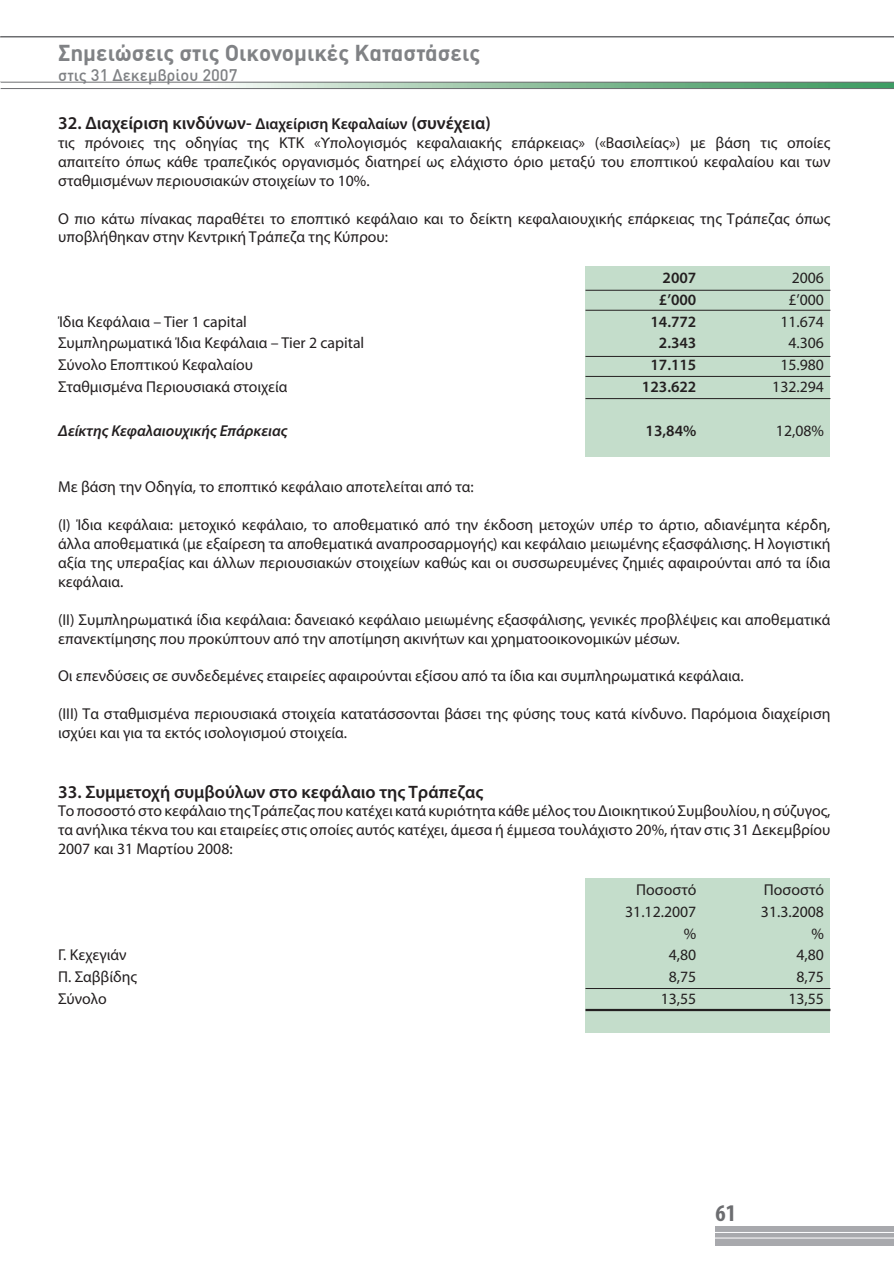
<style>
.page{position:relative;width:894px;height:1263px;background:#fff}
.page>*{position:absolute;margin:0;border:0;box-sizing:border-box;transform-origin:0 0}
.t1{font:700 condensed 24px "Myriad Pro";color:#6c6d70}
.t2{font:700 22.5px "DIN Greek";color:#808285}
.t3{font:600 18px "Myriad Pro";color:#231f20}
.t4{font:500 16.5px "DIN Greek";color:#808285}
.t5{font:15.75px/18.9px "Myriad Pro";color:#231f20;text-align:justify}
.t6{font:600 15.75px "Myriad Pro";color:#231f20}
.t7{font:italic 600 15.75px "Myriad Pro";color:#231f20}
.s1{font-size:15.75px}
</style>
<div class="page">
<div style="left:585px;top:878px;width:244px;height:154px;background:#c4ddcb"></div>
<div style="left:585px;top:266px;width:244px;height:191px;background:#c4ddcb"></div>
<div style="left:715px;top:1225px;width:178px;height:19px;background:#a8a9ad"></div>
<hr style="left:0;top:1237px;width:893px;height:1px;background:#fff">
<hr style="left:0;top:1231px;width:893px;height:1px;background:#fff">
<svg style="left:232px;top:83px;width:661px;height:5px;background:#8dc09e"></svg>
<hr style="left:1px;top:88px;width:892px;height:1px;background:#6c6d70">
<hr style="left:1px;top:82px;width:892px;height:1px;background:#6c6d70">
<hr style="left:1px;top:36px;width:892px;height:1px;background:#6c6d70">
<hr style="left:585px;top:1008px;width:245px;height:2px;background:#231f20">
<hr style="left:585px;top:987px;width:245px;height:1px;background:#231f20">
<hr style="left:585px;top:310px;width:245px;height:1px;background:#231f20">
<hr style="left:585px;top:290px;width:245px;height:1px;background:#231f20">
<hr style="left:585px;top:376px;width:245px;height:1px;background:#231f20">
<hr style="left:585px;top:356px;width:245px;height:1px;background:#231f20">
<hr style="left:585px;top:398px;width:245px;height:1px;background:#231f20">
<h2 class="t2" style="left:58px;top:40px;width:423px">Σημειώσεις στις Οικονομικές Καταστάσεις</h2>
<p class="t4" style="left:58px;top:66px;width:181px">στις 31 Δεκεμβρίου 2007</p>
<p class="t3" style="left:58px;top:116px;width:434px">32. Διαχείριση κινδύνων- <span class="s1">Διαχείριση Κεφαλαίων</span> (συνέχεια)</p>
<p class="t5" style="left:58px;top:134px;width:773px">τις πρόνοιες της οδηγίας της ΚΤΚ «Υπολογισμός κεφαλαιακής επάρκειας» («Βασιλείας») με βάση τις οποίες απαιτείτο όπως κάθε τραπεζικός οργανισμός διατηρεί ως ελάχιστο όριο μεταξύ του εποπτικού κεφαλαίου και των σταθμισμένων περιουσιακών στοιχείων το 10%.</p>
<p class="t5" style="left:58px;top:210px;width:773px">Ο πιο κάτω πίνακας παραθέτει το εποπτικό κεφάλαιο και το δείκτη κεφαλαιουχικής επάρκειας της Τράπεζας όπως υποβλήθηκαν στην Κεντρική Τράπεζα της Κύπρου:</p>
<p class="t6" style="left:662px;top:272px;width:35px">2007</p>
<p class="t5" style="left:791px;top:269px;width:34px">2006</p>
<p class="t6" style="left:658px;top:293px;width:39px">£’000</p>
<p class="t5" style="left:788px;top:291px;width:37px">£’000</p>
<p class="t5" style="left:58px;top:313px;width:190px">Ίδια Κεφάλαια – Tier 1 capital</p>
<p class="t6" style="left:650px;top:315px;width:47px">14.772</p>
<p class="t5" style="left:780px;top:313px;width:45px">11.674</p>
<p class="t5" style="left:58px;top:335px;width:307px">Συμπληρωματικά Ίδια Κεφάλαια – Τier 2 capital</p>
<p class="t6" style="left:658px;top:337px;width:39px">2.343</p>
<p class="t5" style="left:788px;top:335px;width:37px">4.306</p>
<p class="t5" style="left:58px;top:356px;width:196px">Σύνολο Εποπτικού Κεφαλαίου</p>
<p class="t6" style="left:650px;top:359px;width:47px">17.115</p>
<p class="t5" style="left:780px;top:356px;width:45px">15.980</p>
<p class="t5" style="left:58px;top:378px;width:231px">Σταθμισμένα Περιουσιακά στοιχεία</p>
<p class="t6" style="left:641px;top:380px;width:56px">123.622</p>
<p class="t5" style="left:772px;top:378px;width:53px">132.294</p>
<p class="t7" style="left:58px;top:424px;width:231px">Δείκτης Κεφαλαιουχικής Επάρκειας</p>
<p class="t6" style="left:645px;top:424px;width:52px">13,84%</p>
<p class="t5" style="left:775px;top:422px;width:50px">12,08%</p>
<p class="t5" style="left:58px;top:478px;width:417px">Με βάση την Οδηγία, το εποπτικό κεφάλαιο αποτελείται από τα:</p>
<p class="t5" style="left:58px;top:516px;width:773px">(Ι) Ίδια κεφάλαια: μετοχικό κεφάλαιο, το αποθεματικό από την έκδοση μετοχών υπέρ το άρτιο, αδιανέμητα κέρδη, άλλα αποθεματικά (με εξαίρεση τα αποθεματικά αναπροσαρμογής) και κεφάλαιο μειωμένης εξασφάλισης. Η λογιστική αξία της υπεραξίας και άλλων περιουσιακών στοιχείων καθώς και οι συσσωρευμένες ζημιές αφαιρούνται από τα ίδια κεφάλαια.</p>
<p class="t5" style="left:58px;top:611px;width:773px">(ΙΙ) Συμπληρωματικά ίδια κεφάλαια: δανειακό κεφάλαιο μειωμένης εξασφάλισης, γενικές προβλέψεις και αποθεματικά επανεκτίμησης που προκύπτουν από την αποτίμηση ακινήτων και χρηματοοικονομικών μέσων.</p>
<p class="t5" style="left:58px;top:667px;width:687px">Οι επενδύσεις σε συνδεδεμένες εταιρείες αφαιρούνται εξίσου από τα ίδια και συμπληρωματικά κεφάλαια.</p>
<p class="t5" style="left:58px;top:705px;width:773px">(ΙΙΙ) Τα σταθμισμένα περιουσιακά στοιχεία κατατάσσονται βάσει της φύσης τους κατά κίνδυνο. Παρόμοια διαχείριση ισχύει και για τα εκτός ισολογισμού στοιχεία.</p>
<p class="t3" style="left:58px;top:784px;width:426px">33. Συμμετοχή συμβούλων στο κεφάλαιο της Τράπεζας</p>
<p class="t5" style="left:58px;top:802px;width:773px">Το ποσοστό στο κεφάλαιο της Τράπεζας που κατέχει κατά κυριότητα κάθε μέλος του Διοικητικού Συμβουλίου, η σύζυγος, τα ανήλικα τέκνα του και εταιρείες στις οποίες αυτός κατέχει, άμεσα ή έμμεσα τουλάχιστο 20%, ήταν στις 31 Δεκεμβρίου 2007 και 31 Μαρτίου 2008:</p>
<p class="t5" style="left:636px;top:881px;width:62px">Ποσοστό</p>
<p class="t5" style="left:763px;top:881px;width:62px">Ποσοστό</p>
<p class="t5" style="left:625px;top:903px;width:73px">31.12.2007</p>
<p class="t5" style="left:760px;top:903px;width:65px">31.3.2008</p>
<p class="t5" style="left:683px;top:924px;width:14px">%</p>
<p class="t5" style="left:811px;top:924px;width:14px">%</p>
<p class="t5" style="left:58px;top:946px;width:70px">Γ. Κεχεγιάν</p>
<p class="t5" style="left:668px;top:946px;width:29px">4,80</p>
<p class="t5" style="left:796px;top:946px;width:29px">4,80</p>
<p class="t5" style="left:58px;top:968px;width:80px">Π. Σαββίδης</p>
<p class="t5" style="left:668px;top:968px;width:29px">8,75</p>
<p class="t5" style="left:796px;top:968px;width:29px">8,75</p>
<p class="t5" style="left:58px;top:990px;width:50px">Σύνολο</p>
<p class="t5" style="left:660px;top:990px;width:37px">13,55</p>
<p class="t5" style="left:788px;top:990px;width:37px">13,55</p>
<h1 class="t1" style="left:715px;top:1204px;width:22px">61</h1>
</div>
